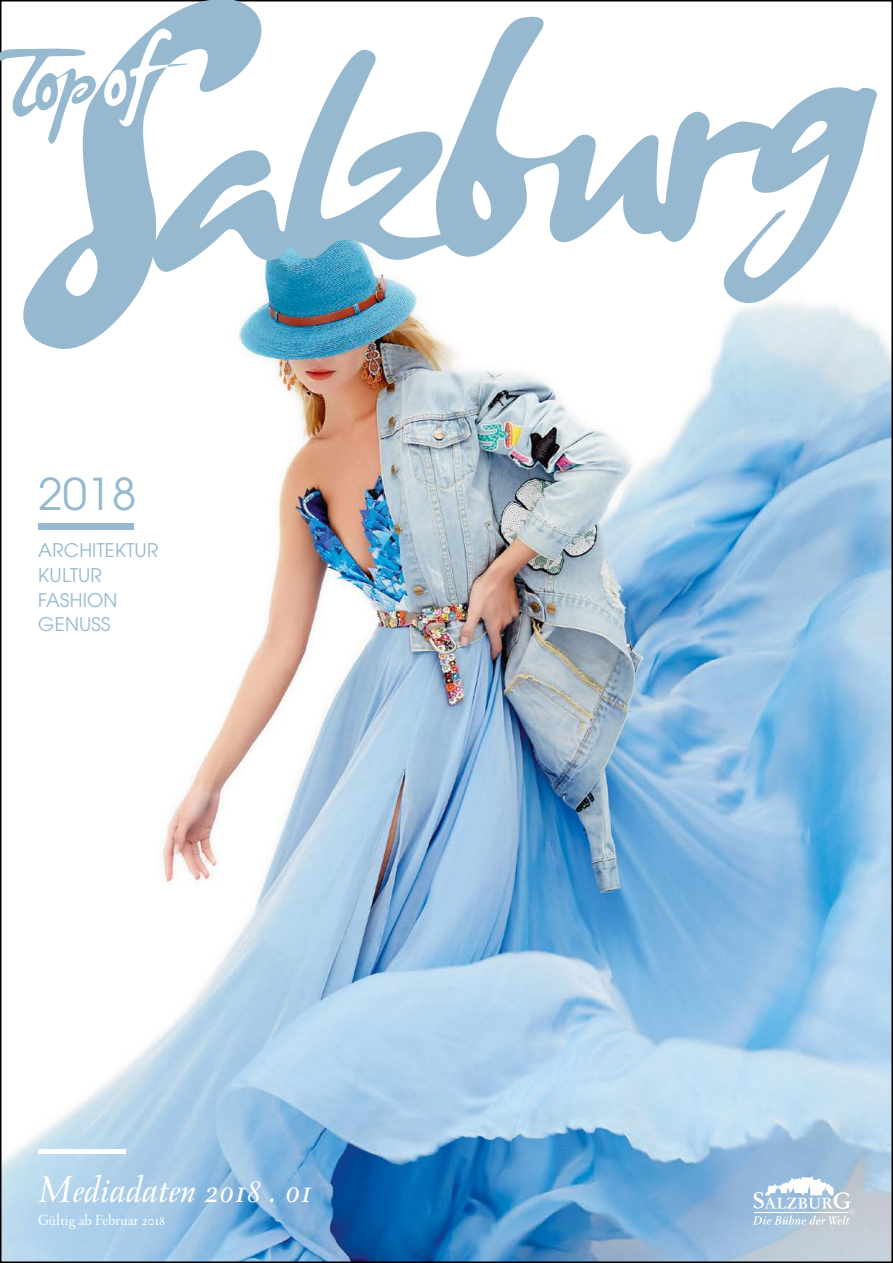
<style>
.page{position:relative;width:893px;height:1263px;background:#fff}
.page>*{position:absolute;margin:0;border:0;box-sizing:border-box;transform-origin:0 0}
.t1{font:43.65px "Avant Garde";color:#96b9cf}
.t2{font:italic 42px "Monteverdi Pro";color:#fff}
.t3{font:18.75px/24.8px "Avant Garde";letter-spacing:.01em;color:#96b9cf}
.t4{font:16.5px "Monteverdi Pro";color:#fff}
</style>
<div class="page">
<img style="left:3px;top:338px;width:887px;height:922px">
<div style="left:38px;top:523px;width:96px;height:6px;background:#96b9cf"></div>
<hr style="left:38px;top:1149px;width:87px;height:4px;background:#fff">
<svg style="left:753px;top:1175px;width:102px;height:50px"></svg>
<svg style="left:0;top:0;width:881px;height:353px"></svg>
<h1 class="t1" style="left:38px;top:469px;width:100px">2018</h1>
<p class="t3" style="left:38px;top:538px;width:122px">ARCHITEKTUR<br>KULTUR<br>FASHION<br>GENUSS</p>
<h2 class="t2" style="left:38px;top:1168px;width:276px">Mediadaten 2018 . 01</h2>
<p class="t4" style="left:38px;top:1211px;width:129px">Gültig ab Februar 2018</p>
</div>
